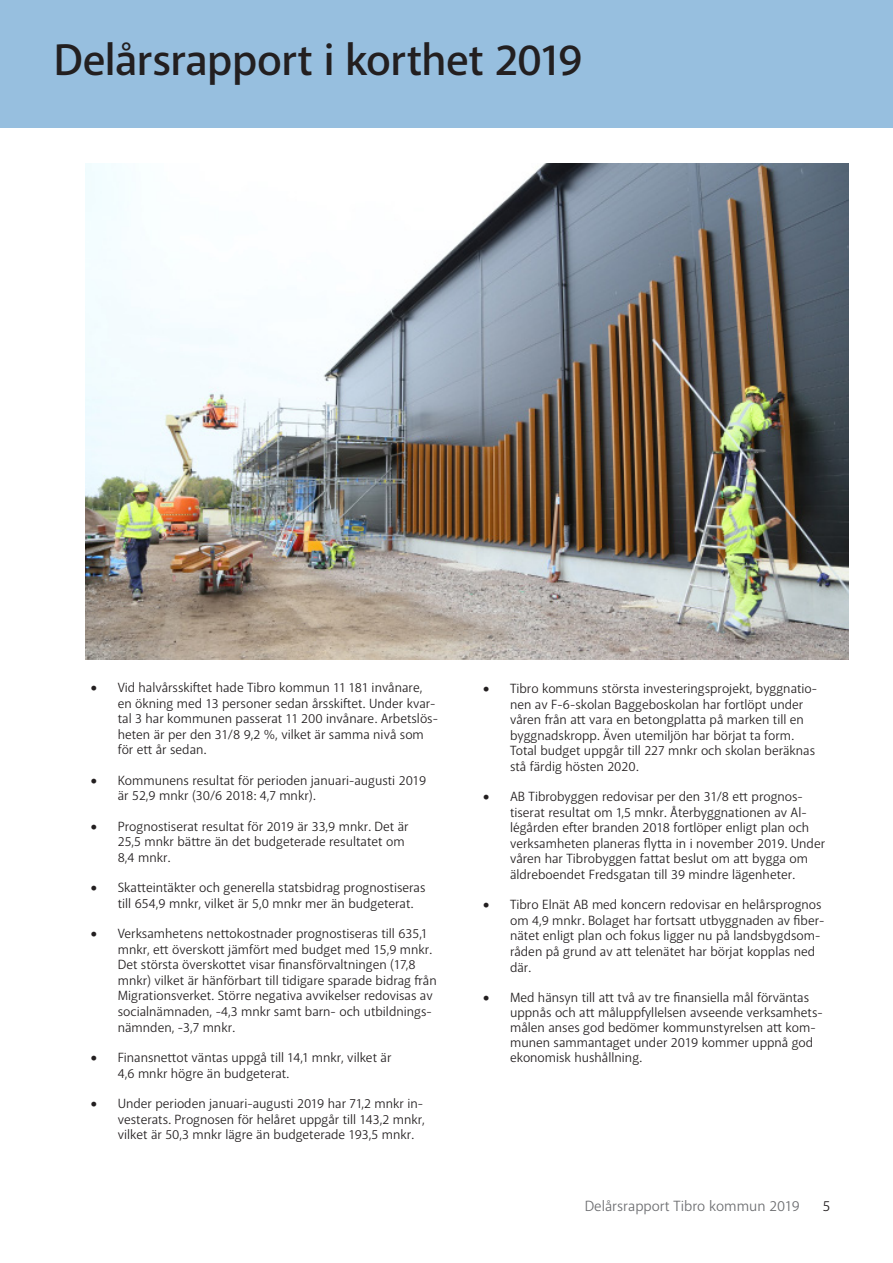
<style>
.page{position:relative;width:893px;height:1263px;background:#fff}
.page>*{position:absolute;margin:0;border:0;box-sizing:border-box;transform-origin:0 0}
.Huvudrubrik{font:600 45px "Akagi Pro";letter-spacing:-.01em;color:#231f20}
.t1{font:15px "Akagi Pro";color:#6c6d70}
.t2{font:15px "Akagi Pro";color:#231f20}
.t3{font:13.5px/15.5px "Akagi Pro";color:#231f20}
</style>
<div class="page">
<div style="left:0;top:0;width:893px;height:128px;background:#97bfdf"></div>
<img style="left:85px;top:164px;width:763px;height:495px">
<p class="Huvudrubrik" style="left:54px;top:33px;width:530px">Delårsrapport i korthet 2019</p>
<p class="t3" style="left:118px;top:680px;width:322px;text-indent:-27px">• Vid halvårsskiftet hade Tibro kommun 11 181 invånare, en ökning med 13 personer sedan årsskiftet. Under kvar&shy;tal 3 har kommunen passerat 11 200 invånare. Arbetslös&shy;heten är per den 31/8 9,2 %, vilket är samma nivå som för ett år sedan.</p>
<p class="t3" style="left:118px;top:772px;width:310px;text-indent:-27px">• Kommunens resultat för perioden januari-augusti 2019 är 52,9 mnkr (30/6 2018: 4,7 mnkr).</p>
<p class="t3" style="left:118px;top:819px;width:292px;text-indent:-27px">• Prognostiserat resultat för 2019 är 33,9 mnkr. Det är<br>25,5 mnkr bättre än det budgeterade resultatet om<br>8,4 mnkr.</p>
<p class="t3" style="left:118px;top:880px;width:309px;text-indent:-27px">• Skatteintäkter och generella statsbidrag prognostiseras till 654,9 mnkr, vilket är 5,0 mnkr mer än budgeterat.</p>
<p class="t3" style="left:118px;top:926px;width:320px;text-indent:-27px">• Verksamhetens nettokostnader prognostiseras till 635,1 mnkr, ett överskott jämfört med budget med 15,9 mnkr.<br>Det största överskottet visar finansförvaltningen (17,8 mnkr) vilket är hänförbart till tidigare sparade bidrag från Migrationsverket. Större negativa avvikelser redovisas av socialnämnaden, -4,3 mnkr samt barn- och utbildnings&shy;nämnden, -3,7 mnkr.</p>
<p class="t3" style="left:118px;top:1050px;width:275px;text-indent:-27px">• Finansnettot väntas uppgå till 14,1 mnkr, vilket är<br>4,6 mnkr högre än budgeterat.</p>
<p class="t3" style="left:118px;top:1096px;width:308px;text-indent:-27px">• Under perioden januari-augusti 2019 har 71,2 mnkr in&shy;vesterats. Prognosen för helåret uppgår till 143,2 mnkr, vilket är 50,3 mnkr lägre än budgeterade 193,5 mnkr.</p>
<p class="t3" style="left:510px;top:681px;width:309px;text-indent:-27px">• Tibro kommuns största investeringsprojekt, byggnatio&shy;nen av F-6-skolan Baggeboskolan har fortlöpt under våren från att vara en betongplatta på marken till en byggnadskropp. Även utemiljön har börjat ta form.<br>Total budget uppgår till 227 mnkr och skolan beräknas stå färdig hösten 2020.</p>
<p class="t3" style="left:510px;top:789px;width:317px;text-indent:-27px">• AB Tibrobyggen redovisar per den 31/8 ett prognos&shy;tiserat resultat om 1,5 mnkr. Återbyggnationen av Al&shy;légården efter branden 2018 fortlöper enligt plan och verksamheten planeras flytta in i november 2019. Under våren har Tibrobyggen fattat beslut om att bygga om äldreboendet Fredsgatan till 39 mindre lägenheter.</p>
<p class="t3" style="left:510px;top:897px;width:316px;text-indent:-27px">• Tibro Elnät AB med koncern redovisar en helårsprognos om 4,9 mnkr. Bolaget har fortsatt utbyggnaden av fiber&shy;nätet enligt plan och fokus ligger nu på landsbygdsom&shy;råden på grund av att telenätet har börjat kopplas ned där.</p>
<p class="t3" style="left:510px;top:989px;width:314px;text-indent:-27px">• Med hänsyn till att två av tre finansiella mål förväntas uppnås och att måluppfyllelsen avseende verksamhets&shy;målen anses god bedömer kommunstyrelsen att kom&shy;munen sammantaget under 2019 kommer uppnå god ekonomisk hushållning.</p>
<p class="t1" style="left:585px;top:1197px;width:217px">Delårsrapport Tibro kommun 2019</p>
<p class="t2" style="left:823px;top:1197px;width:9px">5</p>
</div>
